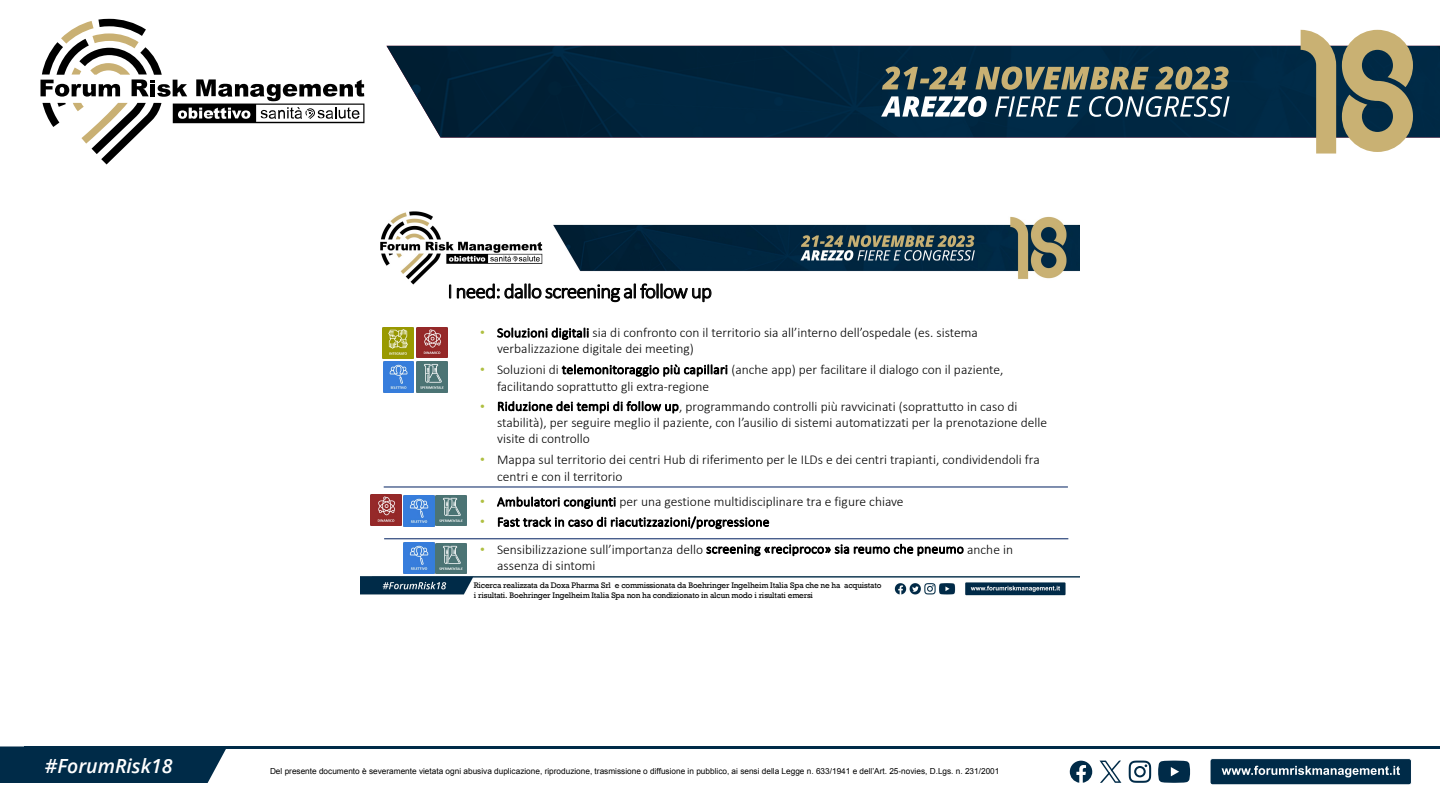
<style>
.page{position:relative;width:1440px;height:810px;background:#fff}
.page>*{position:absolute;margin:0;border:0;box-sizing:border-box;transform-origin:0 0}
.t1{font:300 20.62px "Calibri";letter-spacing:-.035em;color:#000}
.t2{font:italic 600 19.5px "Open Sans";color:#fff}
.t3{font:300 13.5px/16.6px "Calibri";color:#000}
.t4{font:300 13.2px "Calibri";letter-spacing:.02em;color:#000}
.t5{font:8.25px/9.9px "Rockwell";letter-spacing:-.02em;color:#000}
.t6{font:8.25px "Arial";color:#000}
.s1{font-family:"Arial";font-weight:400;color:#afbf41}
.s2{font-size:13.2px}
.s3{font-family:"Arial";font-weight:400;font-size:13.5px;color:#afbf41}
</style>
<div class="page">
<div style="left:0;top:746px;width:226px;height:37px;background:#002b48"></div>
<div style="left:1210px;top:759px;width:201px;height:26px;background:#002b48;border-radius:3px"></div>
<div style="left:1210px;top:758px;width:202px;height:27px;border:1px solid #fff;border-radius:3px"></div>
<svg style="left:1222px;top:766px;width:178px;height:11px"></svg>
<hr style="left:24px;top:746px;width:1416px;height:3px;background:#002b48">
<img style="left:386px;top:46px;width:1054px;height:92px">
<svg style="left:1342px;top:30px;width:71px;height:122px;background:#9a9575"></svg>
<svg style="left:1301px;top:30px;width:35px;height:124px;background:#929074"></svg>
<svg style="left:40px;top:19px;width:324px;height:145px"></svg>
<svg style="left:881px;top:96px;width:349px;height:21px"></svg>
<svg style="left:882px;top:66px;width:347px;height:24px;background:#656c5b"></svg>
<svg style="left:1129px;top:761px;width:22px;height:22px"></svg>
<svg style="left:1158px;top:761px;width:32px;height:22px"></svg>
<svg style="left:1070px;top:761px;width:22px;height:22px"></svg>
<svg style="left:1100px;top:761px;width:21px;height:22px"></svg>
<img style="left:360px;top:211px;width:720px;height:385px">
<hr style="left:384px;top:487px;width:684px;height:1px;background:#002060">
<hr style="left:384px;top:539px;width:684px;height:1px;background:#002060">
<img style="left:371px;top:495px;width:63px;height:31px">
<img style="left:436px;top:495px;width:31px;height:31px">
<img style="left:403px;top:543px;width:31px;height:31px">
<img style="left:436px;top:543px;width:31px;height:31px">
<img style="left:417px;top:327px;width:31px;height:31px">
<img style="left:383px;top:328px;width:31px;height:31px">
<img style="left:384px;top:362px;width:30px;height:31px">
<img style="left:417px;top:362px;width:31px;height:31px">
<h1 class="t1" style="left:448px;top:278px;width:266px">I need: dallo screening al follow up</h1>
<p class="t3" style="left:497px;top:325px;width:482px;line-height:15.7px;text-indent:-17px"><span class="s1">•</span> <span class="s2">Soluzioni digitali</span> sia di confronto con il territorio sia all’interno dell’ospedale (es. sistema verbalizzazione digitale dei meeting)</p>
<p class="t3" style="left:497px;top:361px;width:508px;text-indent:-17px"><span class="s1">•</span> Soluzioni di <span class="s2">telemonitoraggio più capillari</span> (anche app) per facilitare il dialogo con il paziente, facilitando soprattutto gli extra-regione</p>
<p class="t3" style="left:497px;top:398px;width:552px;line-height:16.1px;text-indent:-17px"><span class="s1">•</span> <span class="s2">Riduzione dei tempi di follow up</span>, programmando controlli più ravvicinati (soprattutto in caso di stabilità), per seguire meglio il paziente, con l’ausilio di sistemi automatizzati per la prenotazione delle visite di controllo</p>
<p class="t3" style="left:497px;top:451px;width:544px;text-indent:-17px"><span class="s1">•</span> Mappa sul territorio dei centri Hub di riferimento per le ILDs e dei centri trapianti, condividendoli fra centri e con il territorio</p>
<p class="t3" style="left:480px;top:493px;width:425px"><span class="s1">•</span> <span class="s2">Ambulatori congiunti</span> per una gestione multidisciplinare tra e figure chiave</p>
<p class="t4" style="left:480px;top:514px;width:291px"><span class="s3">•</span> Fast track in caso di riacutizzazioni/progressione</p>
<p class="t3" style="left:497px;top:541px;width:517px;text-indent:-17px"><span class="s1">•</span> Sensibilizzazione sull’importanza dello <span class="s2">screening «reciproco» sia reumo che pneumo</span> anche in assenza di sintomi</p>
<p class="t5" style="left:474px;top:580px;width:409px">Ricerca realizzata da Doxa Pharma Srl e commissionata da Boehringer Ingelheim Italia Spa che ne ha acquistato i risultati. Boehringer Ingelheim Italia Spa non ha condizionato in alcun modo i risultati emersi</p>
<h2 class="t2" style="left:45px;top:752px;width:129px">#ForumRisk18</h2>
<p class="t6" style="left:270px;top:766px;width:731px">Del presente documento è severamente vietata ogni abusiva duplicazione, riproduzione, trasmissione o diffusione in pubblico, ai sensi della Legge n. 633/1941 e dell’Art. 25-novies, D.Lgs. n. 231/2001</p>
</div>
